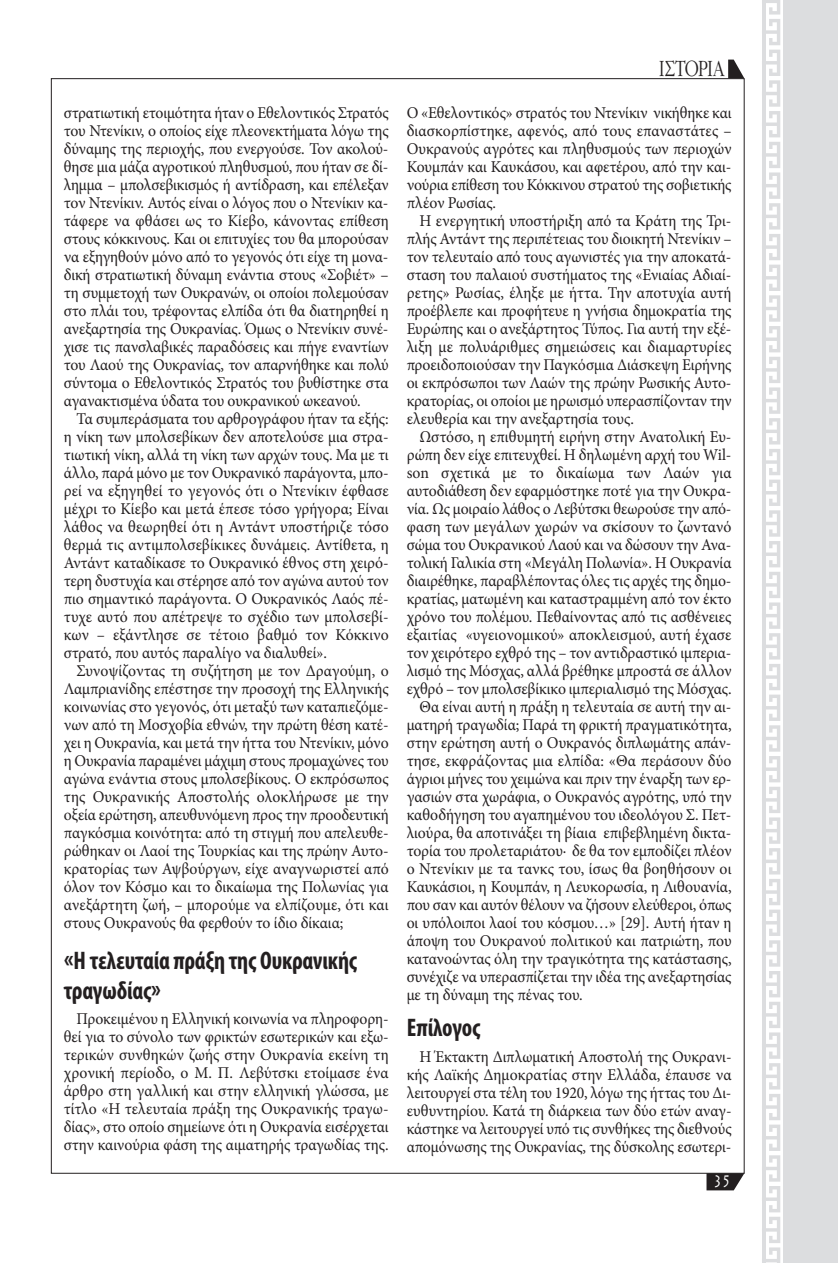
<style>
.page{position:relative;width:838px;height:1263px;background:#fff}
.page>*{position:absolute;margin:0;border:0;box-sizing:border-box;transform-origin:0 0}
.t1{font:700 condensed 25.5px/30px "Myriad Pro";letter-spacing:-.01em;color:#231f20;scale:.95 1}
.t2{font:24px "Art Garamond H Light";letter-spacing:-.02em;color:#231f20;scale:.75 1}
.t3{font:16.5px/18px "Minion Pro";letter-spacing:-.005em;color:#231f20;text-align:justify;scale:.95 1}
.t4{font:16.5px "Lithos Pro";color:#fff;scale:.74 1}
</style>
<div class="page">
<div style="left:785px;top:0;width:53px;height:1263px;background:#dcdddf"></div>
<svg style="left:706px;top:1173px;width:38px;height:17px"></svg>
<hr style="left:783px;top:0;width:4px;height:1263px;background:#dcdddf">
<svg style="left:762px;top:0;width:18px;height:1263px"></svg>
<svg style="left:728px;top:60px;width:16px;height:18px"></svg>
<p class="t3" style="left:64px;top:105px;width:343px">στρατιωτική ετοιμότητα ήταν ο Εθελοντικός Στρατός του Ντενίκιν, ο οποίος είχε πλεονεκτήματα λόγω της δύναμης της περιοχής, που ενεργούσε. Τον ακολού&shy;θησε μια μάζα αγροτικού πληθυσμού, που ήταν σε δί&shy;λημμα – μπολσεβικισμός ή αντίδραση, και επέλεξαν τον Ντενίκιν. Αυτός είναι ο λόγος που ο Ντενίκιν κα&shy;τάφερε να φθάσει ως το Κίεβο, κάνοντας επίθεση στους κόκκινους. Και οι επιτυχίες του θα μπορούσαν να εξηγηθούν μόνο από το γεγονός ότι είχε τη μονα&shy;δική στρατιωτική δύναμη ενάντια στους «Σοβιέτ» – τη συμμετοχή των Ουκρανών, οι οποίοι πολεμούσαν στο πλάι του, τρέφοντας ελπίδα ότι θα διατηρηθεί η ανεξαρτησία της Ουκρανίας. Όμως ο Ντενίκιν συνέ&shy;χισε τις πανσλαβικές παραδόσεις και πήγε εναντίων του Λαού της Ουκρανίας, τον απαρνήθηκε και πολύ σύντομα ο Εθελοντικός Στρατός του βυθίστηκε στα αγανακτισμένα ύδατα του ουκρανικού ωκεανού.</p>
<p class="t3" style="left:64px;top:411px;width:343px;text-indent:13px">Τα συμπεράσματα του αρθρογράφου ήταν τα εξής: η νίκη των μπολσεβίκων δεν αποτελούσε μια στρα&shy;τιωτική νίκη, αλλά τη νίκη των αρχών τους. Μα με τι άλλο, παρά μόνο με τον Ουκρανικό παράγοντα, μπο&shy;ρεί να εξηγηθεί το γεγονός ότι ο Ντενίκιν έφθασε μέχρι το Κίεβο και μετά έπεσε τόσο γρήγορα; Είναι λάθος να θεωρηθεί ότι η Αντάντ υποστήριζε τόσο θερμά τις αντιμπολσεβίκικες δυνάμεις. Αντίθετα, η Αντάντ καταδίκασε το Ουκρανικό έθνος στη χειρό&shy;τερη δυστυχία και στέρησε από τον αγώνα αυτού τον πιο σημαντικό παράγοντα. Ο Ουκρανικός Λαός πέ&shy;τυχε αυτό που απέτρεψε το σχέδιο των μπολσεβί&shy;κων – εξάντλησε σε τέτοιο βαθμό τον Κόκκινο στρατό, που αυτός παραλίγο να διαλυθεί».</p>
<p class="t3" style="left:64px;top:663px;width:343px;text-indent:13px">Συνοψίζοντας τη συζήτηση με τον Δραγούμη, ο Λαμπριανίδης επέστησε την προσοχή της Ελληνικής κοινωνίας στο γεγονός, ότι μεταξύ των καταπιεζόμε&shy;νων από τη Μοσχοβία εθνών, την πρώτη θέση κατέ&shy;χει η Ουκρανία, και μετά την ήττα του Ντενίκιν, μόνο η Ουκρανία παραμένει μάχιμη στους προμαχώνες του αγώνα ενάντια στους μπολσεβίκους. Ο εκπρόσωπος της Ουκρανικής Αποστολής ολοκλήρωσε με την οξεία ερώτηση, απευθυνόμενη προς την προοδευτική παγκόσμια κοινότητα: από τη στιγμή που απελευθε&shy;ρώθηκαν οι Λαοί της Τουρκίας και της πρώην Αυτο&shy;κρατορίας των Αψβούργων, είχε αναγνωριστεί από όλον τον Κόσμο και το δικαίωμα της Πολωνίας για ανεξάρτητη ζωή, – μπορούμε να ελπίζουμε, ότι και στους Ουκρανούς θα φερθούν το ίδιο δίκαια;</p>
<h1 class="t1" style="left:64px;top:947px;width:310px">«Η τελευταία πράξη της ουκρανικής τραγωδίας»</h1>
<p class="t3" style="left:64px;top:1011px;width:343px;text-indent:13px">Προκειμένου η Ελληνική κοινωνία να πληροφορη&shy;θεί για το σύνολο των φρικτών εσωτερικών και εξω&shy;τερικών συνθηκών ζωής στην Ουκρανία εκείνη τη χρονική περίοδο, ο Μ. Π. Λεβύτσκι ετοίμασε ένα άρθρο στη γαλλική και στην ελληνική γλώσσα, με τίτλο «Η τελευταία πράξη της Ουκρανικής τραγω&shy;δίας», στο οποίο σημείωνε ότι η Ουκρανία εισέρχεται στην καινούρια φάση της αιματηρής τραγωδίας της.</p>
<h2 class="t2" style="left:658px;top:58px;width:90px">ισΤοριΑ</h2>
<p class="t3" style="left:407px;top:105px;width:343px">Ο «Εθελοντικός» στρατός του Ντενίκιν νικήθηκε και διασκορπίστηκε, αφενός, από τους επαναστάτες – Ουκρανούς αγρότες και πληθυσμούς των περιοχών Κουμπάν και Καυκάσου, και αφετέρου, από την και&shy;νούρια επίθεση του Κόκκινου στρατού της σοβιετικής πλέον Ρωσίας.</p>
<p class="t3" style="left:407px;top:213px;width:343px;text-indent:13px">Η ενεργητική υποστήριξη από τα Κράτη της Τρι&shy;πλής Αντάντ της περιπέτειας του διοικητή Ντενίκιν – τον τελευταίο από τους αγωνιστές για την αποκατά&shy;σταση του παλαιού συστήματος της «Ενιαίας Αδιαί&shy;ρετης» Ρωσίας, έληξε με ήττα. Την αποτυχία αυτή προέβλεπε και προφήτευε η γνήσια δημοκρατία της Ευρώπης και ο ανεξάρτητος Τύπος. Για αυτή την εξέ&shy;λιξη με πολυάριθμες σημειώσεις και διαμαρτυρίες προειδοποιούσαν την Παγκόσμια Διάσκεψη Ειρήνης οι εκπρόσωποι των Λαών της πρώην Ρωσικής Αυτο&shy;κρατορίας, οι οποίοι με ηρωισμό υπερασπίζονταν την ελευθερία και την ανεξαρτησία τους.</p>
<p class="t3" style="left:419px;top:429px;width:330px">Ωστόσο, η επιθυμητή ειρήνη στην Ανατολική Ευ-</p>
<p class="t3" style="left:407px;top:447px;width:343px">ρώπη δεν είχε επιτευχθεί. Η δηλωμένη αρχή του Wil-</p>
<p class="t3" style="left:407px;top:465px;width:343px">son σχετικά με το δικαίωμα των Λαών για</p>
<p class="t3" style="left:407px;top:483px;width:343px">αυτοδιάθεση δεν εφαρμόστηκε ποτέ για την Ουκρα-</p>
<p class="t3" style="left:407px;top:501px;width:343px">νία. Ως μοιραίο λάθος ο Λεβύτσκι θεωρούσε την από-</p>
<p class="t3" style="left:407px;top:519px;width:343px">φαση των μεγάλων χωρών να σκίσουν το ζωντανό</p>
<p class="t3" style="left:407px;top:537px;width:343px">σώμα του Ουκρανικού Λαού και να δώσουν την Ανα-</p>
<p class="t3" style="left:407px;top:555px;width:343px">τολική Γαλικία στη «Μεγάλη Πολωνία». Η Ουκρανία</p>
<p class="t3" style="left:407px;top:573px;width:343px">διαιρέθηκε, παραβλέποντας όλες τις αρχές της δημο-</p>
<p class="t3" style="left:407px;top:591px;width:343px">κρατίας, ματωμένη και καταστραμμένη από τον έκτο</p>
<p class="t3" style="left:407px;top:609px;width:343px">χρόνο του πολέμου. Πεθαίνοντας από τις ασθένειες</p>
<p class="t3" style="left:407px;top:627px;width:343px">εξαιτίας «υγειονομικού» αποκλεισμού, αυτή έχασε</p>
<p class="t3" style="left:407px;top:645px;width:343px">τον χειρότερο εχθρό της – τον αντιδραστικό ιμπερια-</p>
<p class="t3" style="left:407px;top:663px;width:343px">λισμό της Μόσχας, αλλά βρέθηκε μπροστά σε άλλον</p>
<p class="t3" style="left:407px;top:681px;width:343px">εχθρό – τον μπολσεβίκικο ιμπεριαλισμό της Μόσχας.</p>
<p class="t3" style="left:419px;top:699px;width:330px">Θα είναι αυτή η πράξη η τελευταία σε αυτή την αι-</p>
<p class="t3" style="left:407px;top:717px;width:343px">ματηρή τραγωδία; Παρά τη φρικτή πραγματικότητα,</p>
<p class="t3" style="left:407px;top:735px;width:343px">στην ερώτηση αυτή ο Ουκρανός διπλωμάτης απάν-</p>
<p class="t3" style="left:407px;top:753px;width:343px">τησε, εκφράζοντας μια ελπίδα: «Θα περάσουν δύο</p>
<p class="t3" style="left:407px;top:771px;width:343px">άγριοι μήνες του χειμώνα και πριν την έναρξη των ερ-</p>
<p class="t3" style="left:407px;top:789px;width:343px">γασιών στα χωράφια, ο Ουκρανός αγρότης, υπό την</p>
<p class="t3" style="left:407px;top:807px;width:343px">καθοδήγηση του αγαπημένου του ιδεολόγου Σ. Πετ-</p>
<p class="t3" style="left:407px;top:825px;width:343px">λιούρα, θα αποτινάξει τη βίαια επιβεβλημένη δικτα-</p>
<p class="t3" style="left:407px;top:843px;width:343px">τορία του προλεταριάτου∙ δε θα τον εμποδίζει πλέον</p>
<p class="t3" style="left:407px;top:861px;width:343px">ο Ντενίκιν με τα τανκς του, ίσως θα βοηθήσουν οι</p>
<p class="t3" style="left:407px;top:879px;width:343px">Καυκάσιοι, η Κουμπάν, η Λευκορωσία, η Λιθουανία,</p>
<p class="t3" style="left:407px;top:897px;width:343px">που σαν και αυτόν θέλουν να ζήσουν ελεύθεροι, όπως</p>
<p class="t3" style="left:407px;top:915px;width:343px">οι υπόλοιποι λαοί του κόσμου…» [29]. Αυτή ήταν η</p>
<p class="t3" style="left:407px;top:933px;width:343px">άποψη του Ουκρανού πολιτικού και πατριώτη, που</p>
<p class="t3" style="left:407px;top:951px;width:343px">κατανοώντας όλη την τραγικότητα της κατάστασης,</p>
<p class="t3" style="left:407px;top:969px;width:343px">συνέχιζε να υπερασπίζεται την ιδέα της ανεξαρτησίας</p>
<p class="t3" style="left:407px;top:987px;width:187px">με τη δύναμη της πένας του.</p>
<h1 class="t1" style="left:407px;top:1015px;width:79px">επίλογος</h1>
<p class="t3" style="left:407px;top:1049px;width:343px;text-indent:13px">Η Έκτακτη Διπλωματική Αποστολή της Ουκρανι&shy;κής Λαϊκής Δημοκρατίας στην Ελλάδα, έπαυσε να λειτουργεί στα τέλη του 1920, λόγω της ήττας του Δι&shy;ευθυντηρίου. Κατά τη διάρκεια των δύο ετών αναγ&shy;κάστηκε να λειτουργεί υπό τις συνθήκες της διεθνούς απομόνωσης της Ουκρανίας, της δύσκολης εσωτερι-</p>
<p class="t4" style="left:713px;top:1172px;width:25px">35</p>
</div>
